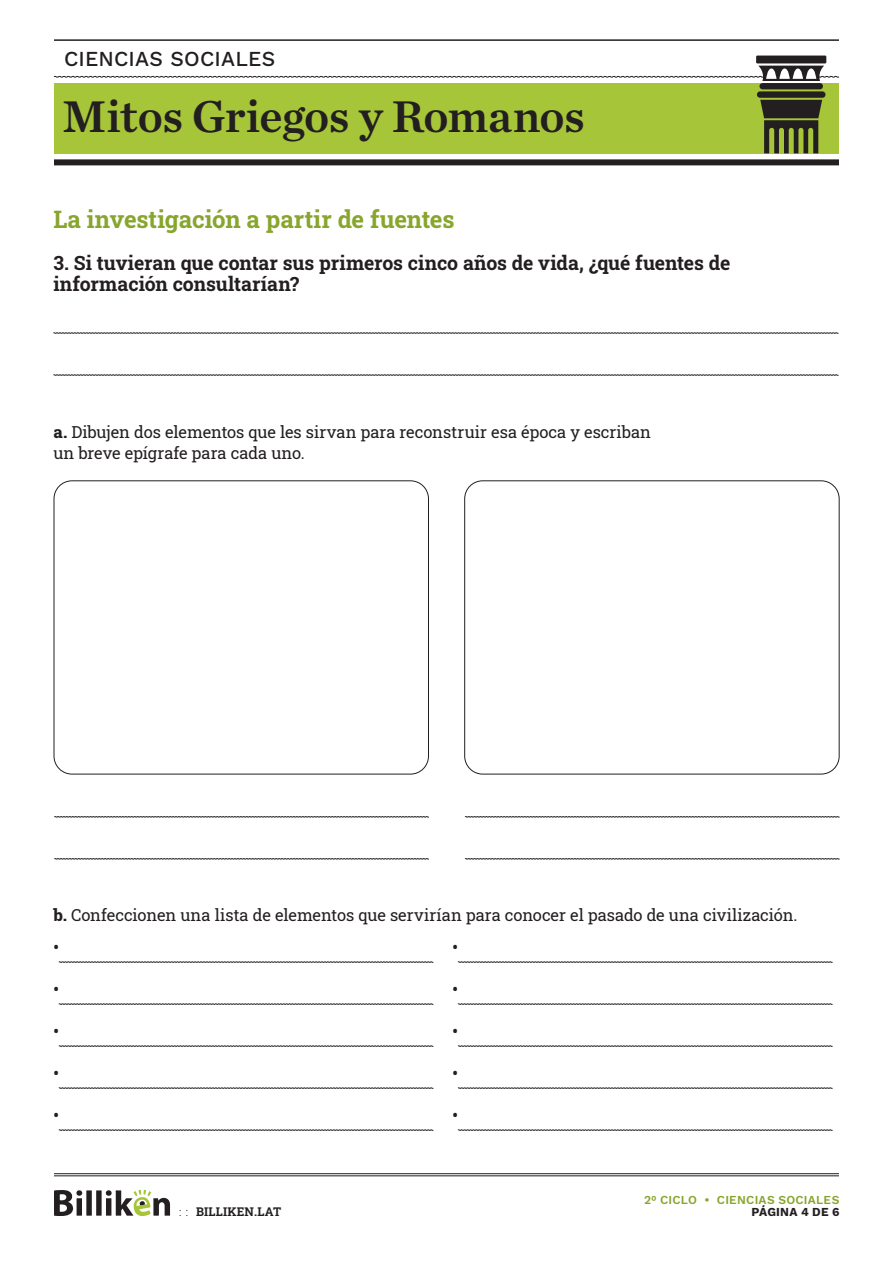
<style>
.page{position:relative;width:893px;height:1263px;background:#fff}
.page>*{position:absolute;margin:0;border:0;box-sizing:border-box;transform-origin:0 0}
.t1{font:46.5px "Chronicle Text G1 Semi";letter-spacing:-.01em;color:#231f20}
.SUBTITULO{font:700 24px "Roboto Slab";letter-spacing:-.005em;color:#88a52d}
.t2{font:21px "Work Sans";letter-spacing:.01em;color:#231f20}
._1_2_3{font:700 19.5px/21px "Roboto Slab";letter-spacing:-.005em;color:#231f20}
.TEXTO_BASE{font:16.5px "Roboto Slab";color:#231f20}
.t3{font:700 15.75px "Roboto Slab";color:#231f20}
.t4{font:12px "Work Sans";letter-spacing:.02em;color:#88a52d}
.t5{font:700 12px "Roboto Slab";letter-spacing:.02em;color:#231f20}
.t6{font:12px "Work Sans";letter-spacing:.015em;color:#231f20}
.s1{font-weight:800}
.s2{font-family:"Work Sans";font-weight:300}
</style>
<div class="page">
<div style="left:54px;top:83px;width:785px;height:70px;background:#a6c539"></div>
<div style="left:54px;top:159px;width:785px;height:6px;background:#231f20"></div>
<hr style="left:54px;top:39px;width:785px;height:2px;background:#231f20">
<div style="left:756px;top:56px;width:70px;height:7px;background:#231f20"></div>
<div style="left:759px;top:83px;width:64px;height:6px;background:#231f20;border-radius:3px"></div>
<svg style="left:760px;top:100px;width:62px;height:53px"></svg>
<div style="left:757px;top:91px;width:68px;height:7px;background:#231f20;border-radius:3px"></div>
<svg style="left:54px;top:66px;width:785px;height:15px"></svg>
<svg style="left:53px;top:332px;width:786px;height:2px;background:#848282"></svg>
<svg style="left:53px;top:374px;width:786px;height:2px;background:#848282"></svg>
<svg style="left:59px;top:961px;width:375px;height:2px"></svg>
<svg style="left:59px;top:1003px;width:375px;height:2px"></svg>
<svg style="left:59px;top:1045px;width:375px;height:2px"></svg>
<svg style="left:59px;top:1087px;width:375px;height:2px"></svg>
<svg style="left:59px;top:1129px;width:375px;height:2px"></svg>
<div style="left:54px;top:480px;width:375px;height:294px;border:1px solid #231f20;border-radius:18px"></div>
<div style="left:464px;top:480px;width:375px;height:294px;border:1px solid #231f20;border-radius:18px"></div>
<svg style="left:458px;top:961px;width:375px;height:2px"></svg>
<svg style="left:458px;top:1003px;width:375px;height:2px"></svg>
<svg style="left:458px;top:1045px;width:375px;height:2px"></svg>
<svg style="left:458px;top:1087px;width:375px;height:2px"></svg>
<svg style="left:458px;top:1129px;width:375px;height:2px"></svg>
<svg style="left:465px;top:816px;width:375px;height:1px"></svg>
<svg style="left:465px;top:858px;width:375px;height:1px"></svg>
<svg style="left:54px;top:816px;width:375px;height:1px"></svg>
<svg style="left:54px;top:858px;width:375px;height:1px"></svg>
<hr style="left:54px;top:1173px;width:785px;height:1px;background:#231f20">
<hr style="left:54px;top:1175px;width:785px;height:1px;background:#231f20">
<svg style="left:54px;top:1190px;width:116px;height:26px"></svg>
<p class="t2" style="left:64px;top:43px;width:213px">CIENCIAS SOCIALES</p>
<h1 class="t1" style="left:62px;top:80px;width:524px">Mitos Griegos y Romanos</h1>
<p class="SUBTITULO" style="left:53px;top:203px;width:403px">La investigación a partir de fuentes</p>
<p class="_1_2_3" style="left:53px;top:252px;width:678px">3. Si tuvieran que contar sus primeros cinco años de vida, ¿qué fuentes de información consultarían?</p>
<p class="TEXTO_BASE" style="left:53px;top:421px;width:599px"><span class="s1">a.</span> Dibujen dos elementos que les sirvan para reconstruir esa época y escriban</p>
<p class="TEXTO_BASE" style="left:53px;top:442px;width:253px">un breve epígrafe para cada uno.</p>
<p class="TEXTO_BASE" style="left:53px;top:904px;width:746px"><span class="s1">b.</span> Confeccionen una lista de elementos que servirían para conocer el pasado de una civilización.</p>
<p class="t3" style="left:53px;top:936px;width:7px">•</p>
<p class="t3" style="left:53px;top:978px;width:7px">•</p>
<p class="t3" style="left:53px;top:1020px;width:7px">•</p>
<p class="t3" style="left:53px;top:1062px;width:7px">•</p>
<p class="t3" style="left:53px;top:1104px;width:7px">•</p>
<p class="t3" style="left:453px;top:936px;width:7px">•</p>
<p class="t3" style="left:453px;top:978px;width:7px">•</p>
<p class="t3" style="left:453px;top:1020px;width:7px">•</p>
<p class="t3" style="left:453px;top:1062px;width:7px">•</p>
<p class="t3" style="left:453px;top:1104px;width:7px">•</p>
<p class="t4" style="left:644px;top:1190px;width:197px">20 CICLO • CIENCIAS SOCIALES</p>
<p class="t5" style="left:179px;top:1203px;width:104px"><span class="s2">: :</span> BILLIKEN.LAT</p>
<p class="t6" style="left:751px;top:1202px;width:89px">PÁGINA 4 DE 6</p>
</div>
